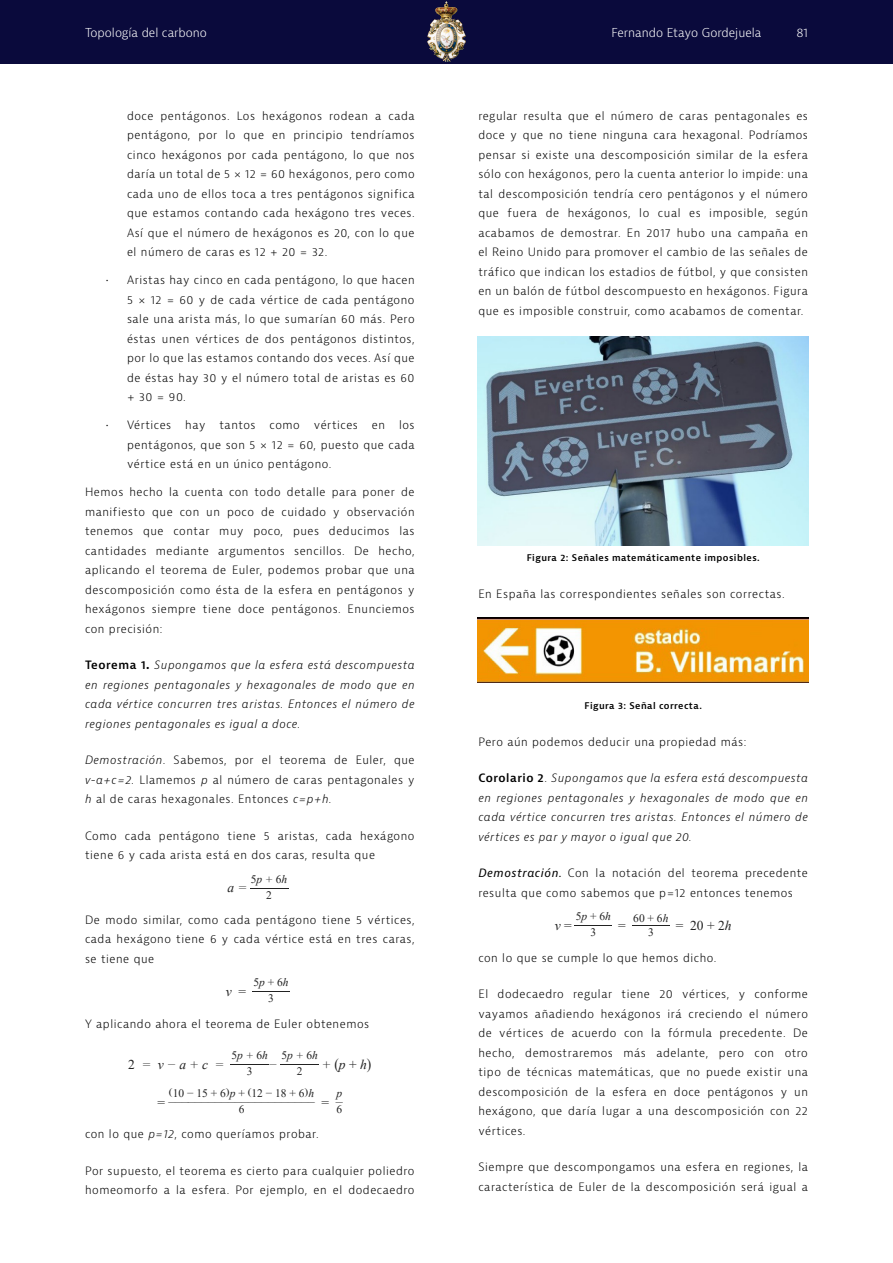
<style>
.page{position:relative;width:893px;height:1263px;background:#fff}
.page>*{position:absolute;margin:0;border:0;box-sizing:border-box;transform-origin:0 0}
.Equations_Lizette_9p{font:italic 13.5px "Times New Roman";color:#222}
.Equations_Lizette_9p-2{font:13.5px "Times New Roman";color:#222}
.t1{font:300 12px "Bernina Sans";color:#fff}
.Equations_Lizette_9p-3{font:11.55px/12.9px "Times New Roman";color:#222;text-align:center;scale:1.16 1}
.Equations_Lizette_9p-4{font:italic 11.55px/16px "Times New Roman";color:#222;text-align:center;scale:6.57 1}
.Equations_Lizette_9p-5{font:11.55px/16px "Times New Roman";color:#222;text-align:center;scale:6.35 1}
.Equations_Lizette_9p-6{font:11.55px "Times New Roman";color:#222}
.Equations_Lizette_9p-7{font:11.55px/12.9px "Times New Roman";color:#222;scale:1.22 1}
.Body_Artículo_negro{font:300 11.25px/19.5px "Bernina Sans";letter-spacing:.05em;color:#000;text-align:justify}
.Body_Artículo_negro-2{font:italic 300 11.25px/19.5px "Bernina Sans";letter-spacing:.05em;color:#000;text-align:justify}
.Image_Footnote{font:600 9px "Bernina Sans";letter-spacing:.05em;color:#000}
.s1{font-weight:600;font-style:normal}
.s2{font-weight:700;font-style:normal}
.s3{font-style:italic}
.s4{font-style:normal}
.s5{font-style:normal;font-size:15px}
.s6{font-size:9.9px}
.s7{font-weight:400;font-style:italic}
</style>
<div class="page">
<div style="left:0;top:0;width:893px;height:64px;background:#0a0a3c"></div>
<img style="left:427px;top:2px;width:38px;height:60px">
<img style="left:478px;top:336px;width:331px;height:210px">
<img style="left:478px;top:617px;width:331px;height:66px">
<p class="t1" style="left:85px;top:24px;width:123px">Topología del carbono</p>
<p class="t1" style="left:612px;top:24px;width:151px">Fernando Etayo Gordejuela</p>
<p class="t1" style="left:796px;top:24px;width:13px">81</p>
<p class="Body_Artículo_negro" style="left:127px;top:106px;width:289px">doce pentágonos. Los hexágonos rodean a cada pentágono, por lo que en principio tendríamos cinco hexágonos por cada pentágono, lo que nos daría un total de 5 × 12 = 60 hexágonos, pero como cada uno de ellos toca a tres pentágonos significa que estamos contando cada hexágono tres veces.<br>Así que el número de hexágonos es 20, con lo que el número de caras es 12 + 20 = 32.</p>
<p class="Body_Artículo_negro" style="left:127px;top:270px;width:289px;text-indent:-21px">• Aristas hay cinco en cada pentágono, lo que hacen 5 × 12 = 60 y de cada vértice de cada pentágono sale una arista más, lo que sumarían 60 más. Pero éstas unen vértices de dos pentágonos distintos, por lo que las estamos contando dos veces. Así que de éstas hay 30 y el número total de aristas es 60 + 30 = 90.</p>
<p class="Body_Artículo_negro" style="left:127px;top:415px;width:289px;text-indent:-21px">• Vértices hay tantos como vértices en los pentágonos, que son 5 × 12 = 60, puesto que cada vértice está en un único pentágono.</p>
<p class="Body_Artículo_negro" style="left:85px;top:482px;width:331px">Hemos hecho la cuenta con todo detalle para poner de manifiesto que con un poco de cuidado y observación tenemos que contar muy poco, pues deducimos las cantidades mediante argumentos sencillos. De hecho, aplicando el teorema de Euler, podemos probar que una descomposición como ésta de la esfera en pentágonos y hexágonos siempre tiene doce pentágonos. Enunciemos con precisión:</p>
<p class="Body_Artículo_negro-2" style="left:85px;top:655px;width:331px"><span class="s1">Teorema 1</span><span class="s2">.</span> Supongamos que la esfera está descompuesta en regiones pentagonales y hexagonales de modo que en cada vértice concurren tres aristas. Entonces el número de regiones pentagonales es igual a doce.</p>
<p class="Body_Artículo_negro" style="left:85px;top:750px;width:331px"><span class="s3">Demostración</span>. Sabemos, por el teorema de Euler, que <span class="s3">v-a+c=2.</span> Llamemos <span class="s3">p</span> al número de caras pentagonales y <span class="s3">h</span> al de caras hexagonales. Entonces <span class="s3">c=p+h.</span></p>
<p class="Body_Artículo_negro" style="left:85px;top:826px;width:331px">Como cada pentágono tiene 5 aristas, cada hexágono tiene 6 y cada arista está en dos caras, resulta que</p>
<p class="Equations_Lizette_9p" style="left:228px;top:879px;width:21px">a=</p>
<p class="Equations_Lizette_9p-4" style="left:250px;top:870px;width:7px">_<span class="s4">5</span>p + <span class="s4">6</span>h<br><span class="s4">2</span></p>
<p class="Body_Artículo_negro" style="left:85px;top:910px;width:331px">De modo similar, como cada pentágono tiene 5 vértices, cada hexágono tiene 6 y cada vértice está en tres caras, se tiene que</p>
<p class="Equations_Lizette_9p" style="left:226px;top:982px;width:22px">v <span class="s4">=</span></p>
<p class="Equations_Lizette_9p-5" style="left:253px;top:974px;width:7px">_5<span class="s3">p</span> + 6<span class="s3">h<br></span>3</p>
<p class="Body_Artículo_negro" style="left:85px;top:1014px;width:286px">Y aplicando ahora el teorema de Euler obtenemos</p>
<p class="Equations_Lizette_9p" style="left:128px;top:1055px;width:97px"><span class="s4">2</span> = v−a+c =</p>
<p class="Equations_Lizette_9p-4" style="left:231px;top:1047px;width:7px">_<span class="s4">5</span>p + <span class="s4">6</span>h<br><span class="s4">3</span></p>
<p class="Equations_Lizette_9p-4" style="left:281px;top:1047px;width:7px">_<span class="s4">5</span>p + <span class="s4">6</span>h<br><span class="s4">2</span></p>
<p class="Equations_Lizette_9p" style="left:322px;top:1055px;width:51px">+<span class="s5">(</span>p<span class="s4">+</span>h<span class="s5">)</span></p>
<p class="Equations_Lizette_9p" style="left:268px;top:1055px;width:11px">−</p>
<p class="Equations_Lizette_9p-6" style="left:169px;top:1085px;width:147px"><span class="s6">(</span>10 − 15 + 6<span class="s6">)</span><span class="s3">p</span> + <span class="s6">(</span>12 − 18 + 6<span class="s6">)</span><span class="s3">h</span></p>
<p class="Equations_Lizette_9p-3" style="left:168px;top:1089px;width:128px">______________________<br>6</p>
<p class="Equations_Lizette_9p-2" style="left:322px;top:1093px;width:9px">=</p>
<p class="Equations_Lizette_9p-7" style="left:336px;top:1089px;width:7px">_<sup>p<br></sup>6</p>
<p class="Body_Artículo_negro" style="left:85px;top:1124px;width:235px">con lo que <span class="s3">p=12</span>, como queríamos probar.</p>
<p class="Body_Artículo_negro" style="left:85px;top:1161px;width:331px">Por supuesto, el teorema es cierto para cualquier poliedro homeomorfo a la esfera. Por ejemplo, en el dodecaedro</p>
<p class="Equations_Lizette_9p-2" style="left:157px;top:1093px;width:9px">=</p>
<p class="Body_Artículo_negro" style="left:478px;top:106px;width:331px">regular resulta que el número de caras pentagonales es doce y que no tiene ninguna cara hexagonal. Podríamos pensar si existe una descomposición similar de la esfera sólo con hexágonos, pero la cuenta anterior lo impide: una tal descomposición tendría cero pentágonos y el número que fuera de hexágonos, lo cual es imposible, según acabamos de demostrar. En 2017 hubo una campaña en el Reino Unido para promover el cambio de las señales de tráfico que indican los estadios de fútbol, y que consisten en un balón de fútbol descompuesto en hexágonos. Figura que es imposible construir, como acabamos de comentar.</p>
<p class="Image_Footnote" style="left:527px;top:552px;width:234px">Figura 2: Señales matemáticamente imposibles.</p>
<p class="Body_Artículo_negro" style="left:478px;top:584px;width:308px">En España las correspondientes señales son correctas.</p>
<p class="Image_Footnote" style="left:584px;top:700px;width:119px">Figura 3: Señal correcta.</p>
<p class="Body_Artículo_negro" style="left:478px;top:732px;width:270px">Pero aún podemos deducir una propiedad más:</p>
<p class="Body_Artículo_negro-2" style="left:478px;top:769px;width:331px"><span class="s1">Corolario 2</span><span class="s4">.</span> Supongamos que la esfera está descompuesta en regiones pentagonales y hexagonales de modo que en cada vértice concurren tres aristas. Entonces el número de vértices es par y mayor o igual que 20.</p>
<p class="Body_Artículo_negro" style="left:478px;top:864px;width:331px"><span class="s7">Demostración.</span> Con la notación del teorema precedente resulta que como sabemos que p=12 entonces tenemos</p>
<p class="Equations_Lizette_9p" style="left:555px;top:916px;width:18px">v<span class="s4">=</span></p>
<p class="Equations_Lizette_9p-5" style="left:575px;top:908px;width:7px">_5<span class="s3">p</span> + 6<span class="s3">h<br></span>3</p>
<p class="Equations_Lizette_9p-2" style="left:618px;top:916px;width:9px">=</p>
<p class="Equations_Lizette_9p-5" style="left:633px;top:911px;width:7px;line-height:13.8px">_60 + 6<span class="s3">h<br></span>3</p>
<p class="Equations_Lizette_9p-2" style="left:676px;top:916px;width:57px">= 20+2<span class="s3">h</span></p>
<p class="Body_Artículo_negro" style="left:478px;top:948px;width:240px">con lo que se cumple lo que hemos dicho.</p>
<p class="Body_Artículo_negro" style="left:478px;top:984px;width:331px">El dodecaedro regular tiene 20 vértices, y conforme vayamos añadiendo hexágonos irá creciendo el número de vértices de acuerdo con la fórmula precedente. De hecho, demostraremos más adelante, pero con otro tipo de técnicas matemáticas, que no puede existir una descomposición de la esfera en doce pentágonos y un hexágono, que daría lugar a una descomposición con 22 vértices.</p>
<p class="Body_Artículo_negro" style="left:478px;top:1157px;width:331px">Siempre que descompongamos una esfera en regiones, la característica de Euler de la descomposición será igual a</p>
</div>
